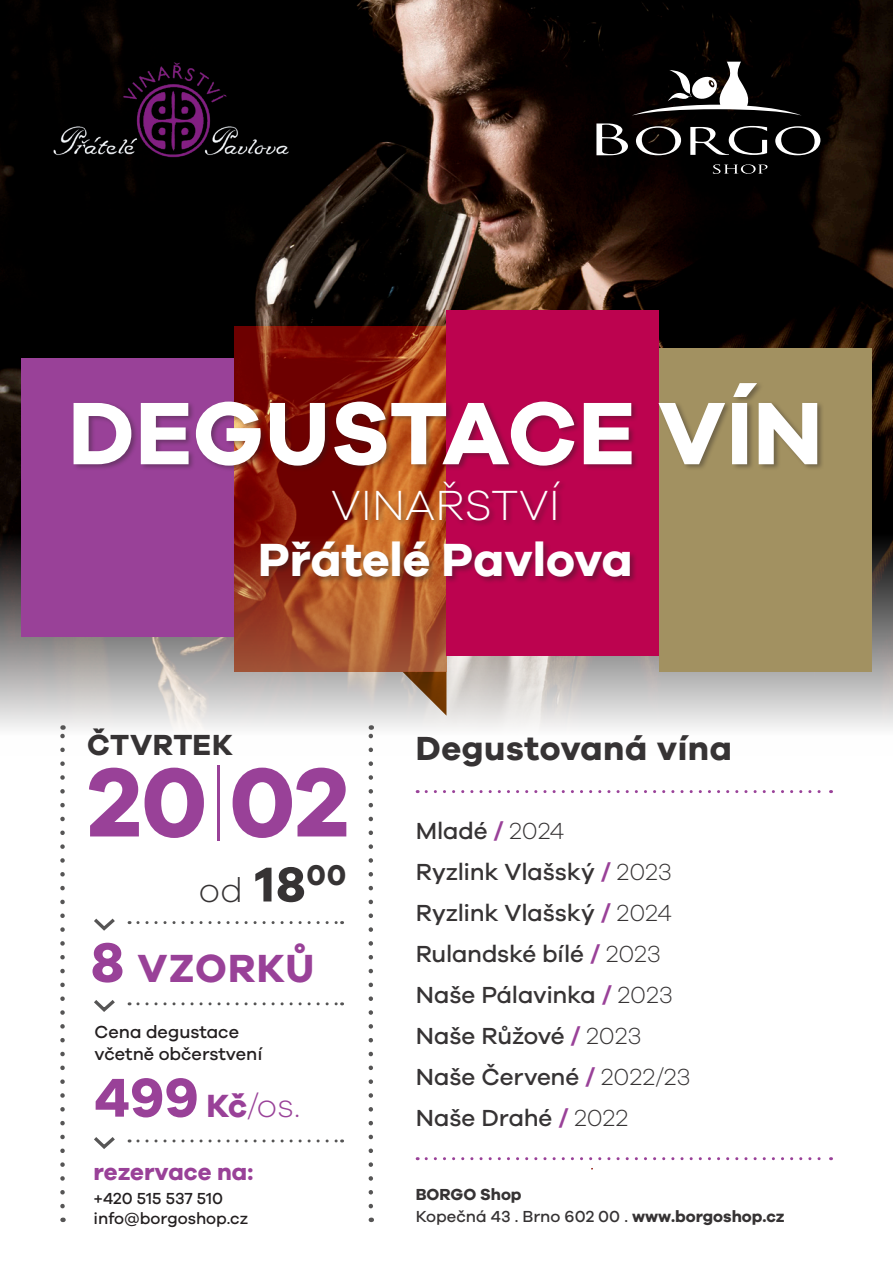
<style>
.page{position:relative;width:893px;height:1263px;background:#fff}
.page>*{position:absolute;margin:0;border:0;box-sizing:border-box;transform-origin:0 0}
.t1{font:700 100.5px "Galano Grotesque";color:#994198}
.t2{font:700 91.5px "Galano Grotesque";letter-spacing:.01em;color:#fff}
.t3{font:700 48px "Galano Grotesque";color:#fff}
.t4{font:300 43.5px "Galano Grotesque";letter-spacing:.01em;color:#fff}
.t5{font:700 40.5px "Galano Grotesque";letter-spacing:.03em;color:#994198}
.t6{font:300 34.65px "Galano Grotesque";color:#363334}
.t7{font:700 34.5px "Galano Grotesque";letter-spacing:.015em;color:#363334}
.t8{font:300 33.15px "Galano Grotesque";color:#994198}
.t9{font:700 30px "Galano Grotesque";letter-spacing:.01em;color:#363334}
.t10{font:500 24px "Galano Grotesque";letter-spacing:-.005em;color:#363334}
.t11{font:700 24px "Galano Grotesque";color:#994198}
.t12{font:500 18px/21.6px "Galano Grotesque";color:#231f20}
.t13{font:500 16.5px "Galano Grotesque";color:#363334}
.t14{font:500 16.5px "Galano Grotesque";color:#231f20}
.t15{font:700 16.5px "Galano Grotesque";color:#363334}
.s1{font-weight:100}
.s2{font-weight:700;font-size:50.4px}
.s3{font-size:57px}
.s4{font-weight:700;font-size:56.4px}
.s5{font-weight:700}
.s6{font-weight:700;color:#994198}
.s7{font-weight:300}
</style>
<div class="page">
<img style="left:0;top:0;width:893px;height:751px">
<svg style="left:234px;top:326px;width:212px;height:346px;background:#9a3c20"></svg>
<div style="left:659px;top:349px;width:213px;height:323px;background:#a29161"></div>
<svg style="left:636px;top:126px;width:45px;height:29px"></svg>
<svg style="left:775px;top:126px;width:45px;height:29px"></svg>
<svg style="left:596px;top:123px;width:32px;height:32px"></svg>
<svg style="left:690px;top:126px;width:77px;height:29px"></svg>
<svg style="left:632px;top:62px;width:170px;height:53px"></svg>
<svg style="left:713px;top:164px;width:54px;height:10px"></svg>
<svg style="left:403px;top:672px;width:43px;height:44px;background:#a0846a"></svg>
<svg style="left:60px;top:725px;width:5px;height:481px"></svg>
<svg style="left:369px;top:725px;width:4px;height:481px"></svg>
<svg style="left:426px;top:790px;width:405px;height:3px"></svg>
<svg style="left:426px;top:1157px;width:405px;height:3px"></svg>
<svg style="left:138px;top:921px;width:205px;height:3px"></svg>
<svg style="left:94px;top:918px;width:21px;height:13px"></svg>
<svg style="left:138px;top:1002px;width:205px;height:3px"></svg>
<svg style="left:94px;top:1000px;width:21px;height:12px"></svg>
<svg style="left:138px;top:1139px;width:205px;height:3px"></svg>
<svg style="left:94px;top:1137px;width:21px;height:12px"></svg>
<img style="left:47px;top:50px;width:248px;height:119px">
<div style="left:21px;top:358px;width:213px;height:279px;background:#994198"></div>
<div style="left:446px;top:310px;width:213px;height:345px;background:#bc034f"></div>
<div style="left:73px;top:382px;width:751px;height:202px;background:#231f20;opacity:.39"></div>
<p class="t2" style="left:68px;top:377px;width:756px">DEGUSTACE VÍN</p>
<p class="t4" style="left:331px;top:479px;width:230px">VINAŘSTVÍ</p>
<p class="t3" style="left:258px;top:530px;width:376px">Přátelé Pavlova</p>
<p class="t9" style="left:87px;top:727px;width:147px">ČTVRTEK</p>
<p class="t1" style="left:87px;top:740px;width:264px">20<span class="s1">|</span>02</p>
<p class="t6" style="left:199px;top:869px;width:149px">od <span class="s2">18</span><sup>00</sup></p>
<p class="t5" style="left:91px;top:943px;width:225px"><span class="s3">8</span> VZORKŮ</p>
<p class="t12" style="left:95px;top:1021px;width:169px">Cena degustace včetně občerstvení</p>
<p class="t8" style="left:95px;top:1085px;width:207px"><span class="s4">499</span> <span class="s5">Kč</span>/os.</p>
<p class="t11" style="left:94px;top:1157px;width:161px">rezervace na:</p>
<p class="t14" style="left:94px;top:1189px;width:131px">+420 515 537 510</p>
<p class="t14" style="left:94px;top:1208px;width:156px">info@borgoshop.cz</p>
<p class="t7" style="left:416px;top:727px;width:318px">Degustovaná vína</p>
<p class="t10" style="left:416px;top:816px;width:150px">Mladé <span class="s6">/</span> <span class="s7">2024</span></p>
<p class="t10" style="left:416px;top:857px;width:258px">Ryzlink Vlašský <span class="s6">/</span> <span class="s7">2023</span></p>
<p class="t10" style="left:416px;top:898px;width:258px">Ryzlink Vlašský <span class="s6">/</span> <span class="s7">2024</span></p>
<p class="t10" style="left:416px;top:939px;width:247px">Rulandské bílé <span class="s6">/</span> <span class="s7">2023</span></p>
<p class="t10" style="left:416px;top:981px;width:259px">Naše Pálavinka <span class="s6">/</span> <span class="s7">2023</span></p>
<p class="t10" style="left:416px;top:1022px;width:227px">Naše Růžové <span class="s6">/</span> <span class="s7">2023</span></p>
<p class="t10" style="left:416px;top:1063px;width:276px">Naše Červené <span class="s6">/</span> <span class="s7">2022/23</span></p>
<p class="t10" style="left:416px;top:1104px;width:214px">Naše Drahé <span class="s6">/</span> <span class="s7">2022</span></p>
<p class="t15" style="left:416px;top:1184px;width:107px">BORGO Shop</p>
<p class="t13" style="left:416px;top:1206px;width:371px">Kopečná 43 . Brno 602 00 . <span class="s5">www.borgoshop.cz</span></p>
</div>
